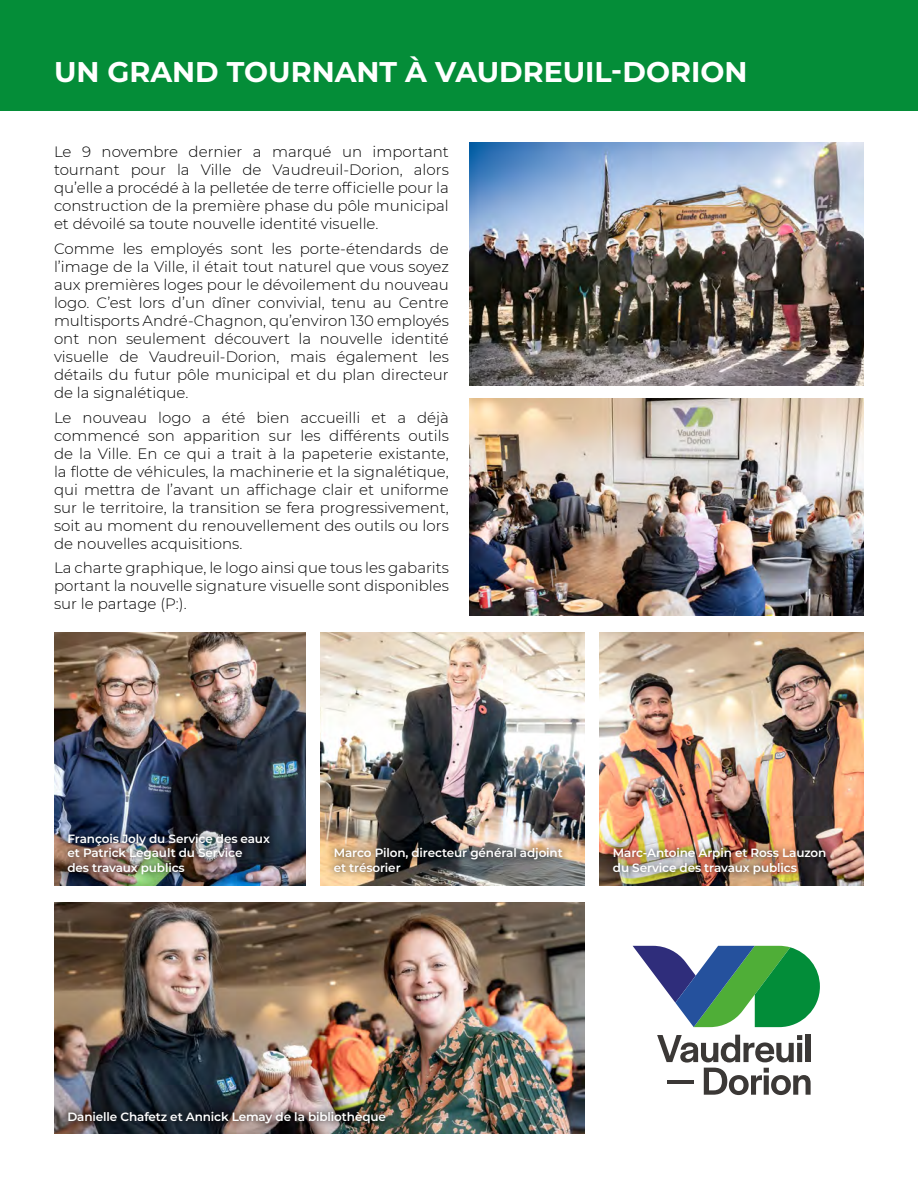
<style>
.page{position:relative;width:918px;height:1188px;background:#fff}
.page>*{position:absolute;margin:0;border:0;box-sizing:border-box;transform-origin:0 0}
.t1{font:700 28.5px "Montserrat";color:#fff}
.t2{font:300 15px/18px "Montserrat";color:#000;text-align:justify}
.t3{font:600 12px/14.4px "Montserrat";letter-spacing:-.01em;color:#fff}
</style>
<div class="page">
<div style="left:0;top:0;width:918px;height:110px;background:#048d38"></div>
<img style="left:469px;top:143px;width:395px;height:242px">
<img style="left:469px;top:399px;width:395px;height:217px">
<img style="left:54px;top:633px;width:252px;height:252px">
<img style="left:320px;top:633px;width:265px;height:252px">
<img style="left:599px;top:633px;width:265px;height:252px">
<img style="left:54px;top:902px;width:531px;height:232px">
<svg style="left:657px;top:1035px;width:154px;height:60px"></svg>
<svg style="left:633px;top:946px;width:187px;height:81px"></svg>
<img style="left:60px;top:826px;width:217px;height:55px">
<img style="left:606px;top:841px;width:227px;height:40px">
<img style="left:61px;top:1104px;width:332px;height:26px">
<img style="left:327px;top:841px;width:243px;height:39px">
<h1 class="t1" style="left:54px;top:51px;width:695px">UN GRAND TOURNANT À VAUDREUIL-DORION</h1>
<p class="t2" style="left:54px;top:142px;width:396px">Le 9 novembre dernier a marqué un important tournant pour la Ville de Vaudreuil-Dorion, alors qu’elle a procédé à la pelletée de terre officielle pour la construction de la première phase du pôle municipal et dévoilé sa toute nouvelle identité visuelle.</p>
<p class="t2" style="left:54px;top:239px;width:396px">Comme les employés sont les porte-étendards de l’image de la Ville, il était tout naturel que vous soyez aux premières loges pour le dévoilement du nouveau logo. C’est lors d’un dîner convivial, tenu au Centre multisports André-Chagnon, qu’environ 130 employés ont non seulement découvert la nouvelle identité visuelle de Vaudreuil-Dorion, mais également les détails du futur pôle municipal et du plan directeur de la signalétique.</p>
<p class="t2" style="left:54px;top:408px;width:396px">Le nouveau logo a été bien accueilli et a déjà commencé son apparition sur les différents outils de la Ville. En ce qui a trait à la papeterie existante, la flotte de véhicules, la machinerie et la signalétique, qui mettra de l’avant un affichage clair et uniforme sur le territoire, la transition se fera progressivement, soit au moment du renouvellement des outils ou lors de nouvelles acquisitions.</p>
<p class="t2" style="left:54px;top:559px;width:396px">La charte graphique, le logo ainsi que tous les gabarits portant la nouvelle signature visuelle sont disponibles sur le partage (P:).</p>
<p class="t3" style="left:68px;top:831px;width:204px">François Joly du Service des eaux et Patrick Legault du Service<br>des travaux publics</p>
<p class="t3" style="left:334px;top:845px;width:231px">Marco Pilon, directeur général adjoint et trésorier</p>
<p class="t3" style="left:613px;top:845px;width:215px">Marc-Antoine Arpin et Ross Lauzon du Service des travaux publics</p>
<p class="t3" style="left:68px;top:1109px;width:320px">Danielle Chafetz et Annick Lemay de la bibliothèque</p>
</div>
